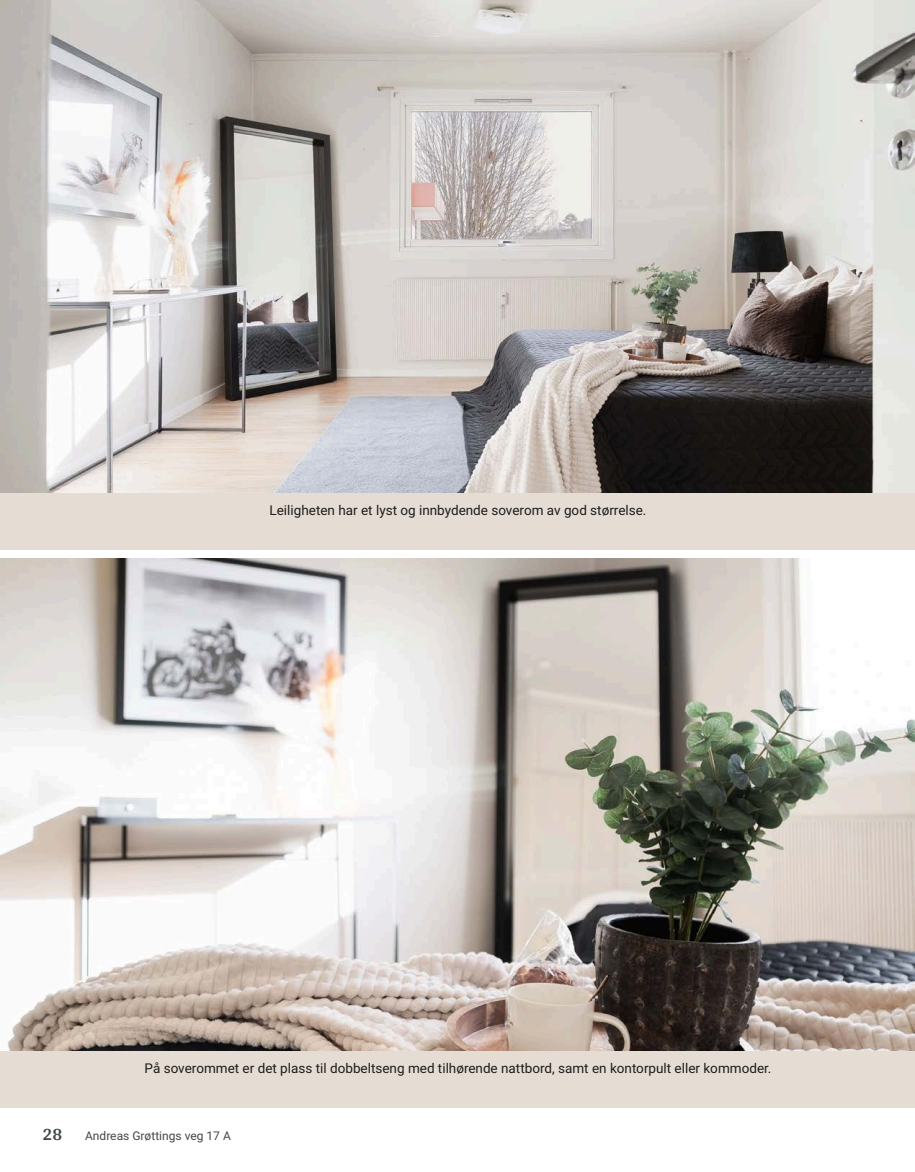
<style>
.page{position:relative;width:915px;height:1172px;background:#fff}
.page>*{position:absolute;margin:0;border:0;box-sizing:border-box;transform-origin:0 0}
.t1{font:700 18px "Arya";color:#414749}
.t2{font:13.5px "Roboto Vitec";color:#1d1d1b}
.t3{font:12px "Roboto Vitec";color:#414749}
</style>
<div class="page">
<div style="left:0;top:492px;width:914px;height:58px;background:#e5dcd4"></div>
<div style="left:0;top:1050px;width:914px;height:58px;background:#e5dcd4"></div>
<img style="left:0;top:0;width:914px;height:492px">
<img style="left:0;top:558px;width:914px;height:492px">
<hr style="left:914px;top:492px;width:1px;height:58px;background:#e5dcd4">
<hr style="left:914px;top:1050px;width:1px;height:58px;background:#e5dcd4">
<p class="t2" style="left:269px;top:501px;width:378px">Leiligheten har et lyst og innbydende soverom av god størrelse.</p>
<p class="t2" style="left:144px;top:1059px;width:628px">På soverommet er det plass til dobbeltseng med tilhørende nattbord, samt en kontorpult eller kommoder.</p>
<h1 class="t1" style="left:43px;top:1123px;width:21px">28</h1>
<p class="t3" style="left:85px;top:1127px;width:147px">Andreas Grøttings veg 17 A</p>
</div>
